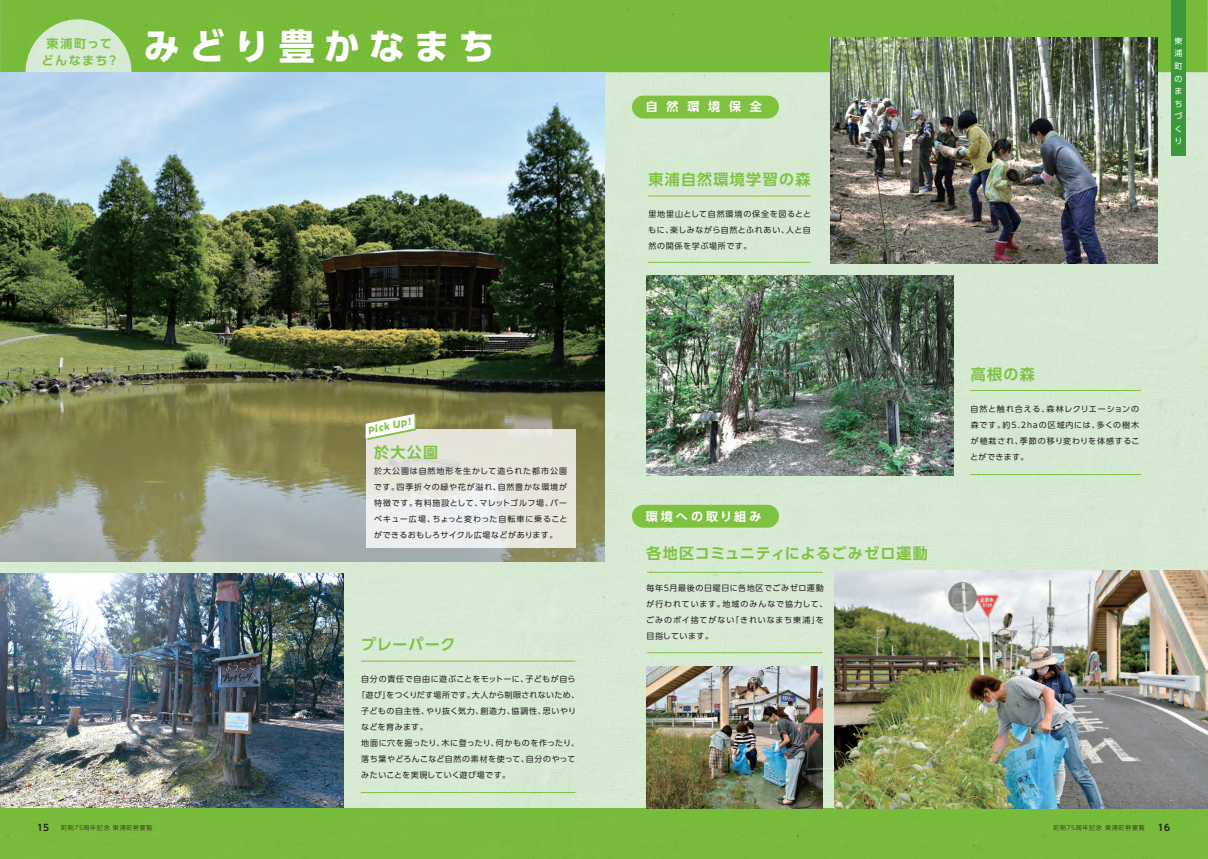
<style>
.page{position:relative;width:1208px;height:859px;background:#fff}
.page>*{position:absolute;margin:0;border:0;box-sizing:border-box;transform-origin:0 0}
.t1{font:700 36px "UD Shin Go Pr 6 N";letter-spacing:.25em;color:#fff}
.t2{font:700 15px "UD Shin Go Pr 6 N De";letter-spacing:.085em;color:#7fc241}
.t3{font:700 15px "UD Shin Go Pr 6 N De";letter-spacing:.055em;color:#7fc241}
.t4{font:700 12px "UD Shin Go Pr 6 N De";letter-spacing:.25em;color:#fff}
.t5{font:700 12px/17px "UD Shin Go Pr 6 N De";letter-spacing:.12em;color:#7fc241;text-align:center}
.t6{font:700 10px "PA1 Gothic Std N";color:#7fc241}
.t7{font:700 9px "UD Shin Go Pr 6 N De";color:#231f20}
.t8{font:8px/16px "UD Shin Go Pr 6 N";letter-spacing:.07em;color:#231f20;text-align:justify}
.t9{font:8px/16px "UD Shin Go Pr 6 N";letter-spacing:.09em;color:#231f20}
.t10{font:8px "UD Shin Go Pr 6 N";letter-spacing:.03em;color:#231f20}
.t11{font:8px/12.6px "UD Shin Go Pr 6 N";color:#fff}
.t12{font:8px "UD Shin Go Pr 6 N";letter-spacing:.04em;color:#231f20}
.t13{font:300 6px "UD Shin Go Pr 6 N";letter-spacing:.12em;color:#231f20}
</style>
<div class="page">
<img style="left:0;top:0;width:1208px;height:859px">
<img style="left:834px;top:570px;width:374px;height:238px">
<img style="left:0;top:573px;width:343px;height:235px">
<img style="left:0;top:72px;width:604px;height:490px">
<hr style="left:648px;top:196px;width:162px;height:1px;background:#7fc241">
<hr style="left:648px;top:262px;width:162px;height:1px;background:#7fc241">
<hr style="left:647px;top:572px;width:175px;height:1px;background:#7fc241">
<hr style="left:647px;top:652px;width:175px;height:1px;background:#7fc241">
<hr style="left:970px;top:390px;width:171px;height:1px;background:#7fc241">
<hr style="left:970px;top:474px;width:171px;height:1px;background:#7fc241">
<svg style="left:366px;top:429px;width:209px;height:119px;background:#e7e8e2"></svg>
<svg style="left:366px;top:414px;width:50px;height:26px"></svg>
<hr style="left:361px;top:661px;width:214px;height:1px;background:#7fc241">
<hr style="left:361px;top:792px;width:214px;height:1px;background:#7fc241">
<img style="left:646px;top:276px;width:307px;height:199px">
<div style="left:632px;top:96px;width:147px;height:23px;background:#7fc241;border-radius:11px"></div>
<div style="left:632px;top:505px;width:147px;height:23px;background:#7fc241;border-radius:11px"></div>
<img style="left:646px;top:666px;width:177px;height:142px">
<img style="left:830px;top:37px;width:327px;height:226px">
<div style="left:1171px;top:0;width:15px;height:155px;background:#3a9a3b"></div>
<h3 class="t5" style="left:42px;top:35px;width:79px">東浦町ってどんなまち？</h3>
<h1 class="t1" style="left:144px;top:17px;width:352px">みどり豊かなまち</h1>
<h3 class="t4" style="left:646px;top:97px;width:117px">自 然 環 境 保 全</h3>
<h2 class="t2" style="left:648px;top:167px;width:164px">東浦自然環境学習の森</h2>
<p class="t8" style="left:648px;top:206px;width:164px">里地里山として自然環境の保全を図るとともに、楽しみながら自然とふれあい、人と自然の関係を学ぶ場所です。</p>
<p class="t11" style="left:1174px;top:34px;width:10px">東浦町のまちづくり</p>
<h2 class="t2" style="left:970px;top:362px;width:66px">高根の森</h2>
<p class="t8" style="left:970px;top:400px;width:170px">自然と触れ合える、森林レクリエーションの森です。約5.2haの区域内には、多くの樹木が植栽され、季節の移り変わりを体感するこ</p>
<p class="t6" style="left:368px;top:420px;width:45px;rotate:-2deg">Pick Up!</p>
<h2 class="t2" style="left:374px;top:440px;width:66px">於大公園</h2>
<p class="t8" style="left:970px;top:448px;width:60px">とができます。</p>
<p class="t8" style="left:374px;top:462px;width:195px">於大公園は自然地形を生かして造られた都市公園です。四季折々の緑や花が溢れ、自然豊かな環境が特徴です。有料施設として、マレットゴルフ場、バーベキュー広場、ちょっと変わった自転車に乗ることができるおもしろサイクル広場などがあります。</p>
<h3 class="t4" style="left:646px;top:506px;width:117px">環境への取り組み</h3>
<h2 class="t2" style="left:361px;top:632px;width:96px">プレーパーク</h2>
<p class="t8" style="left:361px;top:671px;width:216px">自分の責任で自由に遊ぶことをモットーに、子どもが自ら</p>
<p class="t10" style="left:357px;top:689px;width:224px">「遊び」をつくりだす場所です。大人から制限されないため、</p>
<p class="t8" style="left:361px;top:703px;width:216px">子どもの自主性、やり抜く気力、創造力、協調性、思いやり</p>
<p class="t12" style="left:361px;top:721px;width:68px">などを育みます。</p>
<p class="t8" style="left:361px;top:735px;width:219px">地面に穴を掘ったり、木に登ったり、何かものを作ったり、</p>
<p class="t8" style="left:361px;top:751px;width:216px">落ち葉やどろんこなど自然の素材を使って、自分のやって</p>
<p class="t8" style="left:361px;top:767px;width:150px">みたいことを実現していく遊び場です。</p>
<h2 class="t3" style="left:646px;top:541px;width:283px">各地区コミュニティによるごみゼロ運動</h2>
<p class="t9" style="left:646px;top:580px;width:183px">毎年５月最後の日曜日に各地区でごみゼロ運動が行われています。地域のみんなで協力して、ごみのポイ捨てがない「きれいなまち東浦」を目指しています。</p>
<p class="t7" style="left:37px;top:820px;width:14px">15</p>
<p class="t13" style="left:61px;top:823px;width:93px">町制75周年記念 東浦町勢要覧</p>
<p class="t13" style="left:1053px;top:823px;width:93px">町制75周年記念 東浦町勢要覧</p>
<p class="t7" style="left:1157px;top:820px;width:14px">16</p>
</div>
